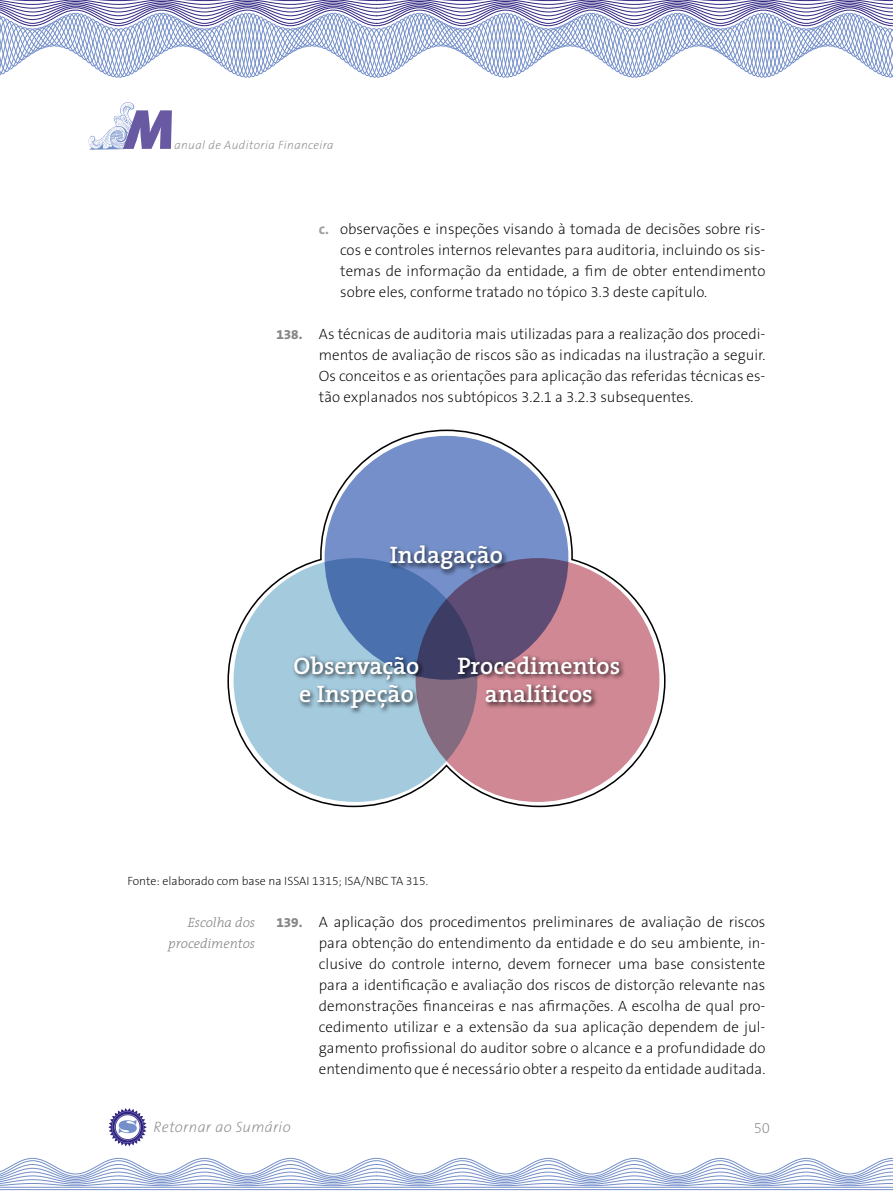
<style>
.page{position:relative;width:893px;height:1191px;background:#fff}
.page>*{position:absolute;margin:0;border:0;box-sizing:border-box;transform-origin:0 0}
.t1{font:italic 900 57px "The Sans B9";color:#6859a2}
.t2{font:600 24px/28.8px "The Serif";color:#fff}
.t3{font:200 15px/21px "The Sans B2";color:#000;text-align:justify}
.t4{font:italic 200 15px "The Sans B2";letter-spacing:.02em;color:#878787}
.t5{font:200 15px "The Sans B2";color:#878787}
.t6{font:italic 300 13.5px/21px "The Serif";color:#878787;text-align:right}
.t7{font:200 12px "The Sans B2";color:#000}
.t8{font:italic 200 12px "The Sans B2";letter-spacing:.025em;color:#878787}
.s1{font-family:"The Sans B7";font-weight:700;color:#9d9d9c}
.s2{font-family:"The Sans B8";font-weight:800;font-size:13.5px;color:#878787}
</style>
<div class="page">
<svg style="left:0;top:0;width:893px;height:12px"></svg>
<hr style="left:0;top:1189px;width:893px;height:1px;background:#748fc9">
<svg style="left:0;top:1157px;width:893px;height:31px"></svg>
<svg style="left:0;top:13px;width:893px;height:62px"></svg>
<svg style="left:88px;top:102px;width:50px;height:48px"></svg>
<svg style="left:108px;top:1108px;width:39px;height:38px"></svg>
<svg style="left:227px;top:429px;width:439px;height:379px"></svg>
<div style="left:293px;top:653px;width:132px;height:62px;background:#000;opacity:.75"></div>
<div style="left:456px;top:653px;width:170px;height:56px;background:#000;opacity:.75"></div>
<div style="left:388px;top:543px;width:121px;height:33px;background:#000;opacity:.75"></div>
<h1 class="t1" style="left:125px;top:99px;width:50px">M</h1>
<p class="t8" style="left:175px;top:139px;width:161px">anual de Auditoria Financeira</p>
<p class="t3" style="left:340px;top:219px;width:427px;text-indent:-21px"><span class="s1">c.</span> observações e inspeções visando à tomada de decisões sobre ris&shy;cos e controles internos relevantes para auditoria, incluindo os sis&shy;temas de informação da entidade, a fim de obter entendimento sobre eles, conforme tratado no tópico 3.3 deste capítulo.</p>
<p class="t3" style="left:319px;top:324px;width:448px;text-indent:-43px"><span class="s2">138.</span> As técnicas de auditoria mais utilizadas para a realização dos procedi&shy;mentos de avaliação de riscos são as indicadas na ilustração a seguir.<br>Os conceitos e as orientações para aplicação das referidas técnicas es&shy;tão explanados nos subtópicos 3.2.1 a 3.2.3 subsequentes.</p>
<h2 class="t2" style="left:390px;top:539px;width:115px">Indagação</h2>
<h2 class="t2" style="left:294px;top:650px;width:127px">Observação e Inspeção</h2>
<h2 class="t2" style="left:457px;top:650px;width:164px;text-align:center">Procedimentos analíticos</h2>
<p class="t7" style="left:128px;top:874px;width:302px">Fonte: elaborado com base na ISSAI 1315; ISA/NBC TA 315.</p>
<p class="t3" style="left:319px;top:912px;width:448px;text-indent:-43px"><span class="s2">139.</span> A aplicação dos procedimentos preliminares de avaliação de riscos para obtenção do entendimento da entidade e do seu ambiente, in&shy;clusive do controle interno, devem fornecer uma base consistente para a identificação e avaliação dos riscos de distorção relevante nas demonstrações financeiras e nas afirmações. A escolha de qual pro&shy;cedimento utilizar e a extensão da sua aplicação dependem de jul&shy;gamento profissional do auditor sobre o alcance e a profundidade do entendimento que é necessário obter a respeito da entidade auditada.</p>
<p class="t6" style="left:168px;top:911px;width:88px">Escolha dos procedimentos</p>
<p class="t4" style="left:154px;top:1118px;width:139px">Retornar ao Sumário</p>
<p class="t5" style="left:754px;top:1120px;width:18px">50</p>
</div>
